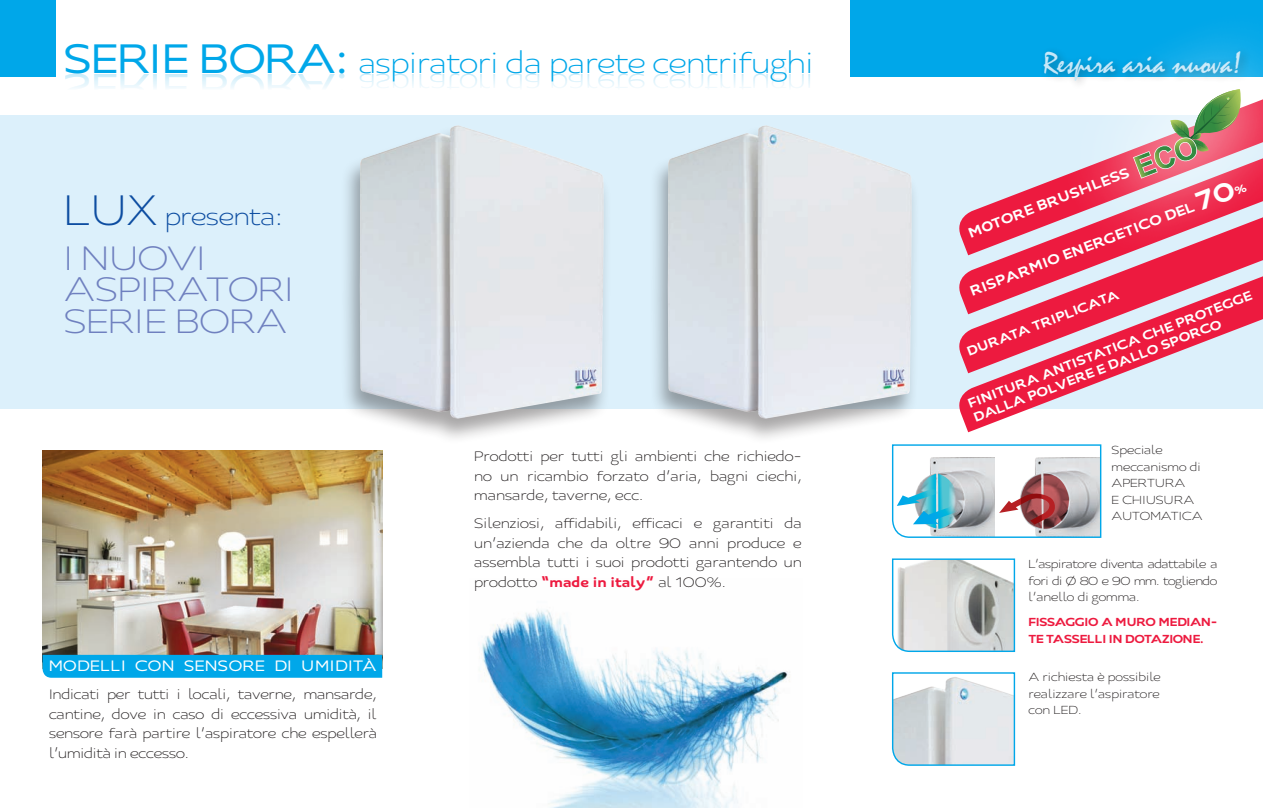
<style>
.page{position:relative;width:1263px;height:808px;background:#fff}
.page>*{position:absolute;margin:0;border:0;box-sizing:border-box;transform-origin:0 0}
.t1{font:500 45px "Best Future V";color:#00a7e9}
.t2{font:300 37.05px/31.5px "Best Future V";color:#6f80bf}
.t3{font:300 31.5px "Best Future V";color:#00a7e9}
.t4{font:30.9px "Mistral";color:#c6e8f9}
.t5{font:300 27px "Best Future V";letter-spacing:-.01em;color:#0d4da1}
.t6{font:500 16.5px "Best Future V";letter-spacing:.04em;color:#fff}
.t7{font:700 15.3px "Best Future V";color:#fff}
.t8{font:300 15px/19.5px "Best Future V";color:#231f20;text-align:justify}
.t9{font:700 14.25px/15.3px "Best Future V";color:#fff}
.t10{font:300 12.75px/16.5px "Best Future V";letter-spacing:.01em;color:#231f20;text-align:justify}
.t11{font:700 12.75px/16.5px "Best Future V";letter-spacing:-.02em;color:#ed1a3f}
.s1{color:#fff}
.s2{color:#aad5f1}
.s3{font-size:46.65px}
.s4{font-weight:700;color:#ed1a3f}
.s5{font-size:28.5px}
</style>
<div class="page">
<div style="left:0;top:115px;width:1263px;height:294px;background:#dcf0fb"></div>
<div style="left:850px;top:0;width:413px;height:77px;background:#00a7e9"></div>
<div style="left:0;top:0;width:55px;height:77px;background:#00a7e9"></div>
<svg style="left:964px;top:195px;width:49px;height:22px"></svg>
<svg style="left:959px;top:217px;width:54px;height:59px;fill:#ed1a3f"></svg>
<svg style="left:959px;top:276px;width:304px;height:156px"></svg>
<svg style="left:1013px;top:36px;width:250px;height:254px"></svg>
<img style="left:482px;top:609px;width:308px;height:199px">
<div style="left:340px;top:125px;width:272px;height:320px;background:#231f20;opacity:.4"></div>
<img style="left:352px;top:125px;width:259px;height:299px">
<div style="left:648px;top:125px;width:273px;height:320px;background:#231f20;opacity:.4"></div>
<img style="left:660px;top:125px;width:259px;height:299px">
<img style="left:43px;top:450px;width:339px;height:205px">
<div style="left:43px;top:655px;width:339px;height:23px;background:#00a7e9"></div>
<svg style="left:892px;top:558px;width:124px;height:94px;background:#c5d0d2"></svg>
<svg style="left:892px;top:672px;width:124px;height:94px;background:#d1dee5"></svg>
<svg style="left:891px;top:444px;width:211px;height:94px"></svg>
<svg style="left:1133px;top:89px;width:114px;height:106px"></svg>
<p class="t1" style="left:64px;top:32px;width:286px">SERIE BORA:</p>
<p class="t3" style="left:359px;top:45px;width:456px">aspiratori da parete centrifu<span class="s1">g</span><span class="s2">g</span>hi<span class="s1">hi</span></p>
<p class="t5" style="left:64px;top:201px;width:220px"><span class="s3">LUX</span> presenta:</p>
<p class="t2" style="left:64px;top:242px;width:231px">I NUOVI<br>ASPIRATORI<br>SERIE BORA</p>
<p class="t6" style="left:49px;top:656px;width:329px">MODELLI CON SENSORE DI UMIDITÀ</p>
<p class="t8" style="left:49px;top:685px;width:329px">Indicati per tutti i locali, taverne, mansarde, cantine, dove in caso di eccessiva umidità, il sensore farà partire l’aspiratore che espellerà l’umidità in eccesso.</p>
<p class="t8" style="left:474px;top:447px;width:329px">Prodotti per tutti gli ambienti che richiedo&shy;no un ricambio forzato d’aria, bagni ciechi, mansarde, taverne, ecc.</p>
<p class="t8" style="left:474px;top:514px;width:329px">Silenziosi, affidabili, efficaci e garantiti da un’azienda che da oltre 90 anni produce e assembla tutti i suoi prodotti garantendo un prodotto <span class="s4">“made in italy”</span> al 100%.</p>
<p class="t4" style="left:1043px;top:46px;width:200px">Respira aria nuova!</p>
<p class="t7" style="left:966px;top:225px;width:172px;rotate:-21deg">M0TORE BRUSHLESS</p>
<p class="t7" style="left:967px;top:283px;width:284px;rotate:-21deg">RISPARMIO ENERGETICO DEL <span class="s5">70</span></p>
<p class="t9" style="left:965px;top:345px;width:163px;rotate:-21deg">DURATA TRIPLICATA</p>
<p class="t9" style="left:966px;top:396px;width:304px;rotate:-21deg">FINITURA ANTISTATICA CHE PROTEGGE<br>DALLA POLVERE E DALLO SPORCO</p>
<p class="t10" style="left:1111px;top:442px;width:92px;text-align:left">Speciale meccanismo di<br>APERTURA<br>E CHIUSURA<br>AUTOMATICA</p>
<p class="t10" style="left:1028px;top:556px;width:190px">L’aspiratore diventa adattabile a fori di Ø 80 e 90 mm. togliendo l’anello di gomma.</p>
<p class="t11" style="left:1028px;top:614px;width:190px">FISSAGGIO A MURO MEDIAN-<br>TE TASSELLI IN DOTAZIONE.</p>
<p class="t10" style="left:1028px;top:669px;width:134px">A richiesta è possibile realizzare l’aspiratore con LED.</p>
</div>
